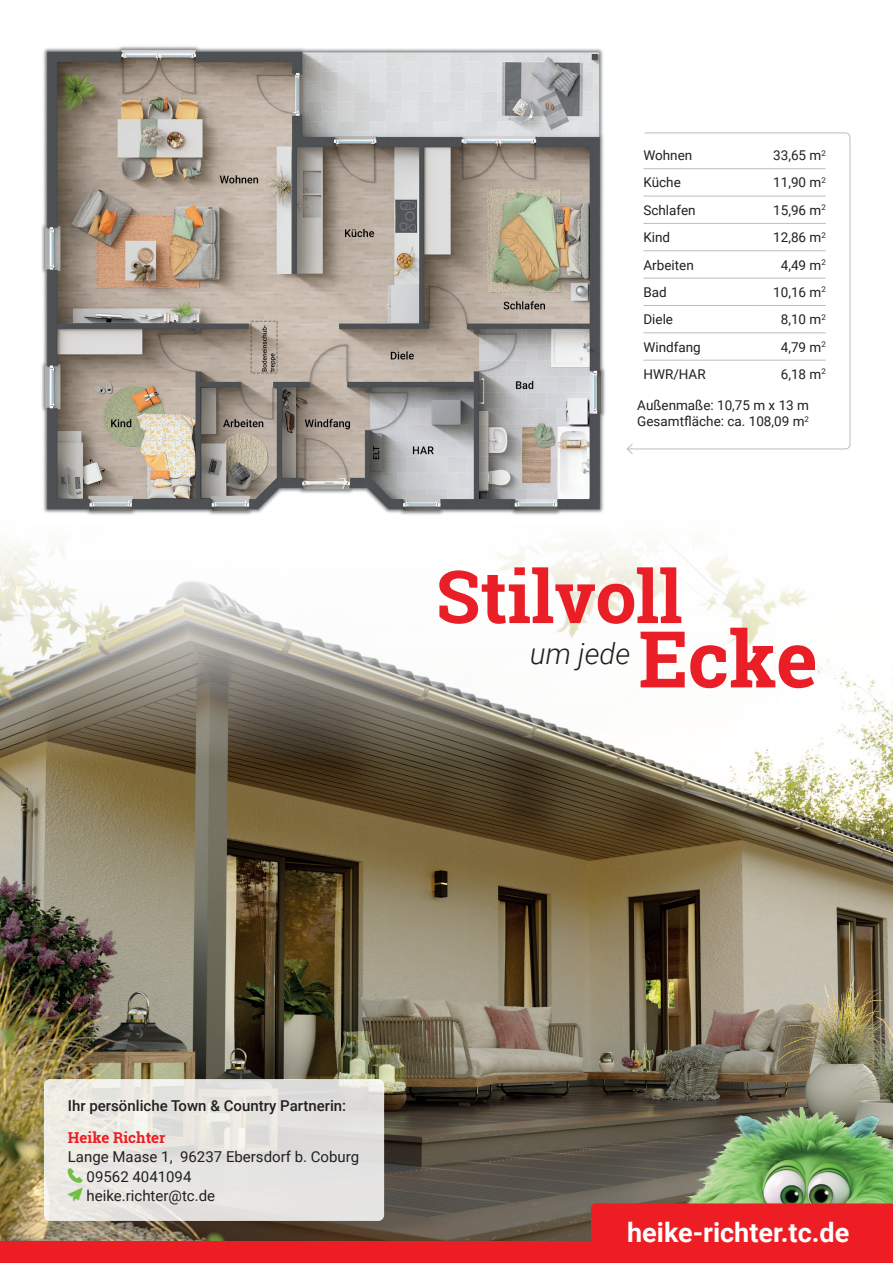
<style>
.page{position:relative;width:893px;height:1263px;background:#fff}
.page>*{position:absolute;margin:0;border:0;box-sizing:border-box;transform-origin:0 0}
.t1{font:700 78.45px "Roboto Slab";color:#e91e26}
.t2{font:700 73.2px "Roboto Slab";color:#e91e26}
.t3{font:italic 300 29.25px "Roboto";color:#231f20}
.t4{font:700 27px "Roboto";color:#fff}
.t5{font:15px/19.5px "Roboto";color:#231f20}
.t6{font:500 15px "Roboto";color:#231f20}
.t7{font:700 15px "Roboto Slab";color:#ee1d23}
.t8{font:13.5px/16.2px "Roboto";color:#231f20}
</style>
<div class="page">
<img style="left:0;top:544px;width:893px;height:698px">
<div style="left:0;top:1242px;width:893px;height:21px;background:#ee1d23"></div>
<img style="left:605px;top:1107px;width:288px;height:96px">
<img style="left:731px;top:1165px;width:160px;height:38px">
<div style="left:591px;top:1203px;width:302px;height:39px;background:#ee1d23"></div>
<img style="left:41px;top:46px;width:565px;height:469px">
<svg style="left:634px;top:132px;width:217px;height:318px"></svg>
<svg style="left:626px;top:444px;width:8px;height:10px"></svg>
<hr style="left:643px;top:168px;width:110px;height:1px;background:#bcbdc0">
<hr style="left:753px;top:168px;width:73px;height:1px;background:#bcbdc0">
<hr style="left:643px;top:196px;width:110px;height:1px;background:#bcbdc0">
<hr style="left:643px;top:223px;width:110px;height:1px;background:#bcbdc0">
<hr style="left:753px;top:196px;width:73px;height:1px;background:#bcbdc0">
<hr style="left:753px;top:223px;width:73px;height:1px;background:#bcbdc0">
<hr style="left:643px;top:250px;width:110px;height:1px;background:#bcbdc0">
<hr style="left:753px;top:250px;width:73px;height:1px;background:#bcbdc0">
<hr style="left:643px;top:278px;width:110px;height:1px;background:#bcbdc0">
<hr style="left:753px;top:278px;width:73px;height:1px;background:#bcbdc0">
<hr style="left:643px;top:305px;width:110px;height:1px;background:#bcbdc0">
<hr style="left:753px;top:305px;width:73px;height:1px;background:#bcbdc0">
<hr style="left:643px;top:332px;width:110px;height:1px;background:#bcbdc0">
<hr style="left:753px;top:332px;width:73px;height:1px;background:#bcbdc0">
<hr style="left:643px;top:360px;width:110px;height:1px;background:#bcbdc0">
<hr style="left:753px;top:360px;width:73px;height:1px;background:#bcbdc0">
<div style="left:44px;top:1079px;width:340px;height:142px;background:linear-gradient(to right,#eceae4,#e0dfde);border-radius:6px"></div>
<svg style="left:68px;top:1167px;width:15px;height:35px"></svg>
<p class="t8" style="left:643px;top:147px;width:50px">Wohnen</p>
<p class="t8" style="left:773px;top:147px;width:54px">33,65 m<sup>2</sup></p>
<p class="t8" style="left:643px;top:174px;width:39px">Küche</p>
<p class="t8" style="left:773px;top:174px;width:54px">11,90 m<sup>2</sup></p>
<p class="t8" style="left:643px;top:201px;width:54px">Schlafen</p>
<p class="t8" style="left:773px;top:201px;width:54px">15,96 m<sup>2</sup></p>
<p class="t8" style="left:643px;top:229px;width:28px">Kind</p>
<p class="t8" style="left:773px;top:229px;width:54px">12,86 m<sup>2</sup></p>
<p class="t8" style="left:643px;top:256px;width:52px">Arbeiten</p>
<p class="t8" style="left:781px;top:256px;width:46px">4,49 m<sup>2</sup></p>
<p class="t8" style="left:643px;top:283px;width:25px">Bad</p>
<p class="t8" style="left:773px;top:283px;width:54px">10,16 m<sup>2</sup></p>
<p class="t8" style="left:643px;top:311px;width:31px">Diele</p>
<p class="t8" style="left:781px;top:311px;width:46px">8,10 m<sup>2</sup></p>
<p class="t8" style="left:643px;top:338px;width:59px">Windfang</p>
<p class="t8" style="left:781px;top:338px;width:46px">4,79 m<sup>2</sup></p>
<p class="t8" style="left:643px;top:365px;width:64px">HWR/HAR</p>
<p class="t8" style="left:781px;top:365px;width:46px">6,18 m<sup>2</sup></p>
<p class="t8" style="left:637px;top:396px;width:173px">Außenmaße: 10,75 m x 13 m<br>Gesamtfläche: ca. 108,09 m<sup>2</sup></p>
<h2 class="t2" style="left:436px;top:546px;width:248px">Stilvoll</h2>
<h1 class="t1" style="left:638px;top:605px;width:181px">Ecke</h1>
<h3 class="t3" style="left:530px;top:633px;width:102px">um jede</h3>
<p class="t6" style="left:68px;top:1095px;width:280px">Ihr persönliche Town &amp; Country Partnerin:</p>
<p class="t7" style="left:68px;top:1127px;width:99px">Heike Richter</p>
<p class="t5" style="left:87px;top:1147px;width:274px;text-indent:-19px">Lange Maase 1, 96237 Ebersdorf b. Coburg<br>09562 4041094<br>heike.richter@tc.de</p>
<h3 class="t4" style="left:627px;top:1213px;width:224px">heike-richter.tc.de</h3>
</div>
